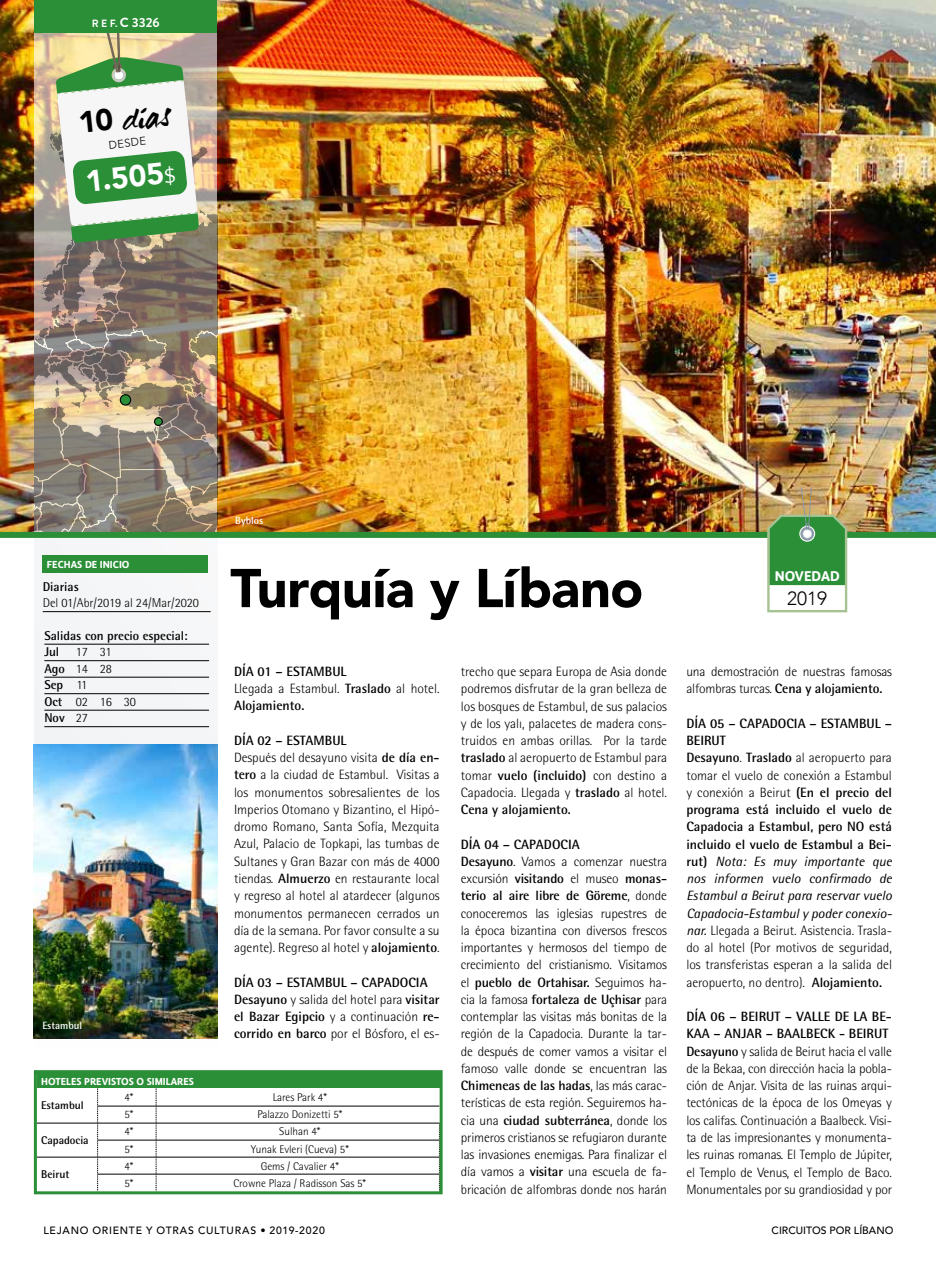
<style>
.page{position:relative;width:936px;height:1263px;background:#fff}
.page>*{position:absolute;margin:0;border:0;box-sizing:border-box;transform-origin:0 0}
.t1{font:900 54px "Avenir";letter-spacing:-.015em;color:#000}
.t2{font:33px "WC Mano Negra Bta";color:#000}
.t3{font:900 30px "Avenir";color:#fff}
.t4{font:300 19.05px "Avenir";color:#000}
.t5{font:700 16.65px "Lemon Sans Rnd";color:#fff}
.t6{font:300 13.5px/17.2px "Rotis Semi Sans Std";letter-spacing:-.01em;color:#000}
.t7{font:700 13.5px/17.2px "Rotis Semi Sans Std";color:#000}
.t8{font:700 13.2px "Brandon Grotesque";color:#fff}
.t9{font:300 12.75px/16.5px "Rotis Semi Sans Std";color:#000}
.t10{font:700 12.75px/16.5px "Rotis Semi Sans Std";color:#000}
.t11{font:700 12px "Lemon Sans Rnd";color:#fff}
.t12{font:300 11.25px "Rotis Semi Sans Std";color:#000}
.t13{font:700 11.25px "Rotis Semi Sans Std";color:#000}
.t14{font:300 11.1px "Avenir LT Std";color:#000}
.t15{font:500 10.5px "Avenir LT Std";letter-spacing:.06em;color:#000}
.t16{font:500 10.5px "Avenir LT Std";color:#000}
.t17{font:700 10.5px "Rotis Semi Sans Std";color:#fff}
.s1{font-size:10.5px}
.s2{font-family:"Avenir";font-weight:900;font-size:30px}
.s3{font-family:"Chaparral Pro";font-weight:400;font-size:24.3px}
.s4{font-weight:700}
.s5{font-weight:300}
.s6{font-weight:400;font-style:italic}
</style>
<div class="page">
<div style="left:34px;top:532px;width:183px;height:523px;background:#f4f5f7"></div>
<img style="left:0;top:0;width:935px;height:532px">
<div style="left:0;top:532px;width:935px;height:6px;background:#2b8f37"></div>
<img style="left:34px;top:33px;width:183px;height:499px">
<div style="left:34px;top:0;width:183px;height:33px;background:#2b8f37"></div>
<hr style="left:43px;top:611px;width:168px;height:1px;background:#000">
<div style="left:43px;top:555px;width:165px;height:18px;background:#2b8f37"></div>
<img style="left:34px;top:745px;width:183px;height:293px">
<div style="left:37px;top:1073px;width:402px;height:15px;background:#2b8f37"></div>
<svg style="left:97px;top:1088px;width:1px;height:102px"></svg>
<svg style="left:156px;top:1088px;width:1px;height:102px"></svg>
<hr style="left:98px;top:1106px;width:58px;height:1px;background:#000">
<hr style="left:156px;top:1106px;width:283px;height:1px;background:#000">
<hr style="left:98px;top:1140px;width:58px;height:1px;background:#000">
<hr style="left:156px;top:1140px;width:283px;height:1px;background:#000">
<hr style="left:37px;top:1123px;width:61px;height:1px;background:#000">
<hr style="left:98px;top:1123px;width:58px;height:1px;background:#000">
<hr style="left:156px;top:1123px;width:283px;height:1px;background:#000">
<hr style="left:98px;top:1174px;width:58px;height:1px;background:#000">
<hr style="left:156px;top:1174px;width:283px;height:1px;background:#000">
<hr style="left:37px;top:1157px;width:61px;height:1px;background:#000">
<hr style="left:98px;top:1157px;width:58px;height:1px;background:#000">
<hr style="left:156px;top:1157px;width:283px;height:1px;background:#000">
<div style="left:34px;top:1070px;width:408px;height:124px;border:3px solid #2b8f37"></div>
<hr style="left:44px;top:644px;width:165px;height:1px;background:#000">
<hr style="left:44px;top:660px;width:165px;height:1px;background:#000">
<hr style="left:44px;top:677px;width:165px;height:1px;background:#000">
<hr style="left:44px;top:693px;width:165px;height:1px;background:#000">
<hr style="left:44px;top:710px;width:165px;height:1px;background:#000">
<hr style="left:44px;top:726px;width:165px;height:1px;background:#000">
<img style="left:766px;top:487px;width:82px;height:126px">
<p class="t8" style="left:92px;top:13px;width:69px"><span class="s1">R E F.</span> C 3326</p>
<h2 class="t2" style="left:77px;top:102px;width:94px;rotate:-6deg"><span class="s2">10</span> días</h2>
<p class="t14" style="left:108px;top:138px;width:39px;rotate:-6deg">DESDE</p>
<h3 class="t3" style="left:83px;top:156px;width:92px;rotate:-6deg">1.505<span class="s3">$</span></h3>
<p class="t11" style="left:47px;top:557px;width:84px">FECHAS DE INICIO</p>
<p class="t10" style="left:43px;top:578px;width:38px">Diarias</p>
<p class="t9" style="left:43px;top:595px;width:158px">Del 01/Abr/2019 al 24/Mar/2020</p>
<p class="t17" style="left:235px;top:514px;width:30px">Byblos</p>
<h1 class="t1" style="left:230px;top:542px;width:414px">Turquía y Líbano</h1>
<p class="t10" style="left:44px;top:627px;width:145px">Salidas con precio especial:<br>Jul</p>
<p class="t9" style="left:44px;top:644px;width:93px;text-indent:31px">17 31<br><span class="s4">Ago</span> 14 28<br><span class="s4">Sep</span> 11<br><span class="s4">Oct</span> 02 16 30<br><span class="s4">Nov</span> 27</p>
<p class="t17" style="left:42px;top:1018px;width:41px">Estambul</p>
<p class="t7" style="left:234px;top:662px;width:207px">DÍA 01 – ESTAMBUL<br><span class="s5">Llegada a Estambul.</span> Traslado <span class="s5">al hotel.<br></span>Alojamiento.</p>
<p class="t6" style="left:234px;top:732px;width:207px"><span class="s4">DÍA 02 – ESTAMBUL<br></span>Después del desayuno visita <span class="s4">de día en&shy;tero</span> a la ciudad de Estambul. Visitas a los monumentos sobresalientes de los Imperios Otomano y Bizantino, el Hipó&shy;dromo Romano, Santa Sofía, Mezquita Azul, Palacio de Topkapi, las tumbas de Sultanes y Gran Bazar con más de 4000 tiendas. <span class="s4">Almuerzo</span> en restaurante local y regreso al hotel al atardecer (algunos monumentos permanecen cerrados un día de la semana. Por favor consulte a su agente). Regreso al hotel y <span class="s4">alojamiento</span>.</p>
<p class="t7" style="left:234px;top:973px;width:207px">DÍA 03 – ESTAMBUL – CAPADOCIA Desayuno <span class="s5">y salida del hotel para</span> visitar el Bazar Egipcio <span class="s5">y a continuación</span> re&shy;corrido en barco <span class="s5">por el Bósforo, el es-</span></p>
<p class="t11" style="left:41px;top:1074px;width:154px">HOTELES PREVISTOS O SIMILARES</p>
<p class="t13" style="left:41px;top:1098px;width:44px">Estambul</p>
<p class="t12" style="left:124px;top:1090px;width:10px">4*</p>
<p class="t12" style="left:273px;top:1090px;width:56px">Lares Park 4*</p>
<p class="t12" style="left:124px;top:1108px;width:10px">5*</p>
<p class="t12" style="left:257px;top:1108px;width:87px">Palazzo Donizetti 5*</p>
<p class="t13" style="left:41px;top:1133px;width:49px">Capadocia</p>
<p class="t13" style="left:41px;top:1167px;width:30px">Beirut</p>
<p class="t12" style="left:124px;top:1125px;width:10px">4*</p>
<p class="t12" style="left:279px;top:1125px;width:43px">Sulhan 4*</p>
<p class="t12" style="left:124px;top:1142px;width:10px">5*</p>
<p class="t12" style="left:251px;top:1142px;width:100px">Yunak Evleri (Cueva) 5*</p>
<p class="t12" style="left:124px;top:1159px;width:10px">4*</p>
<p class="t12" style="left:261px;top:1159px;width:80px">Gems / Cavalier 4*</p>
<p class="t12" style="left:124px;top:1176px;width:10px">5*</p>
<p class="t12" style="left:233px;top:1176px;width:134px">Crowne Plaza / Radisson Sas 5*</p>
<p class="t6" style="left:461px;top:663px;width:208px;text-align:justify">trecho que separa Europa de Asia donde podremos disfrutar de la gran belleza de los bosques de Estambul, de sus palacios y de los yalı, palacetes de madera cons&shy;truidos en ambas orillas. Por la tarde <span class="s4">traslado</span> al aeropuerto de Estambul para tomar <span class="s4">vuelo (incluido)</span> con destino a Capadocia. Llegada y <span class="s4">traslado</span> al hotel.<br><span class="s4">Cena y alojamiento.</span></p>
<p class="t6" style="left:461px;top:835px;width:208px"><span class="s4">DÍA 04 – CAPADOCIA<br>Desayuno</span>. Vamos a comenzar nuestra excursión <span class="s4">visitando</span> el museo <span class="s4">monas&shy;terio al aire libre de Göreme</span>, donde conoceremos las iglesias rupestres de la época bizantina con diversos frescos importantes y hermosos del tiempo de crecimiento del cristianismo. Visitamos el <span class="s4">pueblo de Ortahisar.</span> Seguimos ha&shy;cia la famosa <span class="s4">fortaleza de Uçhisar</span> para contemplar las visitas más bonitas de la región de la Capadocia. Durante la tar&shy;de después de comer vamos a visitar el famoso valle donde se encuentran las <span class="s4">Chimeneas de las hadas</span>, las más carac&shy;terísticas de esta región. Seguiremos ha&shy;cia una <span class="s4">ciudad subterránea</span>, donde los primeros cristianos se refugiaron durante las invasiones enemigas. Para finalizar el día vamos a <span class="s4">visitar</span> una escuela de fa&shy;bricación de alfombras donde nos harán</p>
<p class="t5" style="left:774px;top:566px;width:66px">NOVEDAD</p>
<h3 class="t4" style="left:787px;top:587px;width:41px">2019</h3>
<p class="t6" style="left:686px;top:663px;width:207px">una demostración de nuestras famosas alfombras turcas. <span class="s4">Cena y alojamiento.</span></p>
<p class="t6" style="left:686px;top:715px;width:207px"><span class="s4">DÍA 05 – CAPADOCIA – ESTAMBUL – BEIRUT<br>Desayuno</span>. <span class="s4">Traslado</span> al aeropuerto para tomar el vuelo de conexión a Estambul y conexión a Beirut <span class="s4">(En el precio del programa está incluido el vuelo de Capadocia a Estambul, pero NO está incluido el vuelo de Estambul a Bei&shy;rut)</span> <span class="s6">Nota: Es muy importante que nos informen vuelo confirmado de Estambul a Beirut para reservar vuelo Capadocia-Estambul y poder conexio&shy;nar.</span> Llegada a Beirut. Asistencia. Trasla&shy;do al hotel (Por motivos de seguridad, los transferistas esperan a la salida del aeropuerto, no dentro). <span class="s4">Alojamiento.</span></p>
<p class="t6" style="left:686px;top:1008px;width:207px"><span class="s4">DÍA 06 – BEIRUT – VALLE DE LA BE-KAA – ANJAR – BAALBECK - BEIRUT Desayuno</span> y salida de Beirut hacia el valle de la Bekaa, con dirección hacia la pobla&shy;ción de Anjar. Visita de las ruinas arqui&shy;tectónicas de la época de los Omeyas y los califas. Continuación a Baalbeck. Visi&shy;ta de las impresionantes y monumenta&shy;les ruinas romanas. El Templo de Júpiter, el Templo de Venus, el Templo de Baco.<br>Monumentales por su grandiosidad y por</p>
<p class="t15" style="left:43px;top:1224px;width:283px">LEJANO ORIENTE Y OTRAS CULTURAS • 2019-2020</p>
<p class="t16" style="left:771px;top:1225px;width:123px">CIRCUITOS POR LÍBANO</p>
</div>
